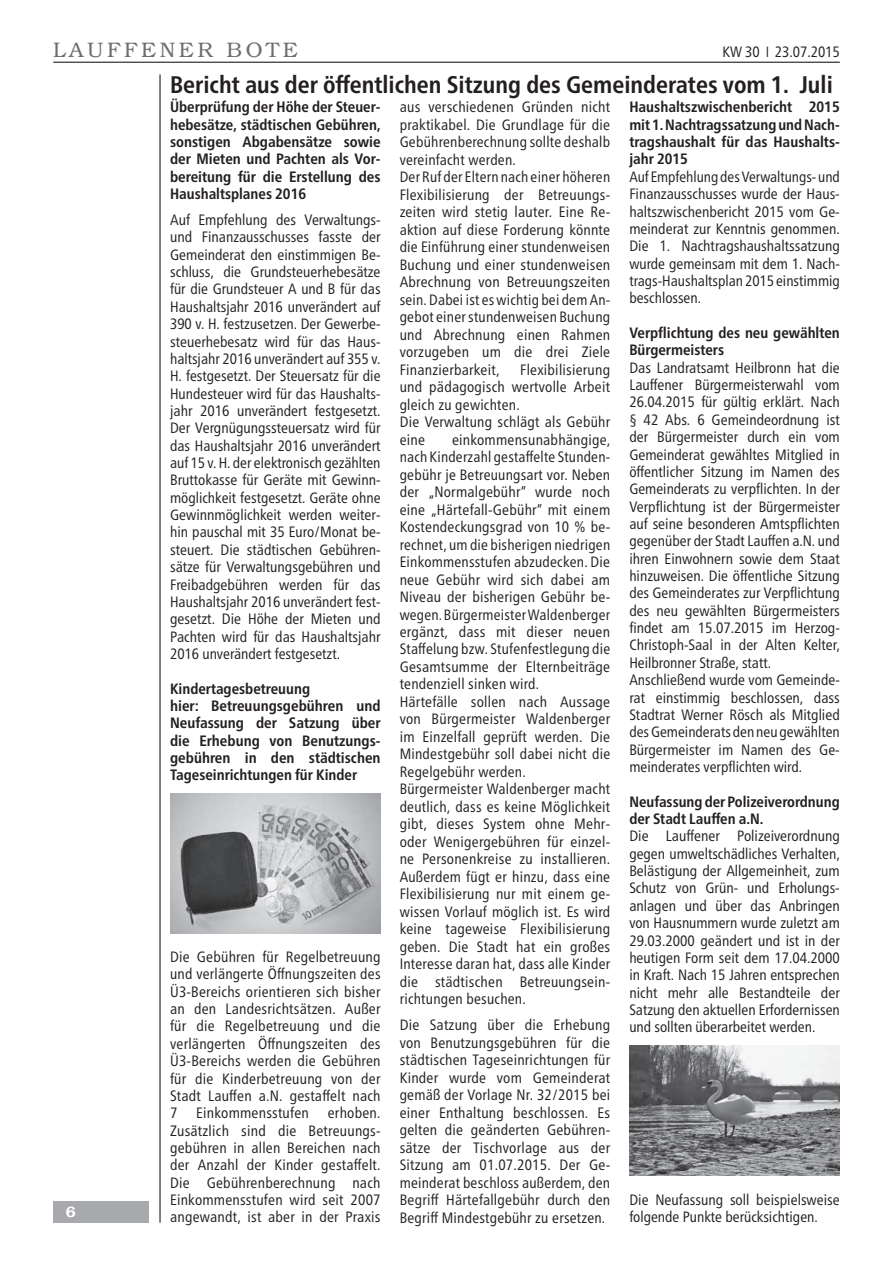
<style>
.page{position:relative;width:893px;height:1263px;background:#fff}
.page>*{position:absolute;margin:0;border:0;box-sizing:border-box;transform-origin:0 0}
.t1{font:700 condensed 24px "Frutiger Neue LTW1 G";color:#231f20}
.t2{font:300 21px "Bookman LT";letter-spacing:.17em;color:#6c6d70}
.t3{font:condensed 15px/17.4px "Frutiger Neue LTW1 G";letter-spacing:.015em;color:#231f20;text-align:justify}
.t4{font:700 condensed 15px/17.4px "Frutiger Neue LTW1 G";color:#231f20}
.t5{font:600 15px "Bookman LT";color:#fff}
</style>
<div class="page">
<hr style="left:53px;top:62px;width:787px;height:1px;background:#231f20">
<hr style="left:159px;top:74px;width:2px;height:1148px;background:#231f20">
<div style="left:53px;top:1201px;width:96px;height:21px;background:#a8a9ad"></div>
<img style="left:170px;top:794px;width:210px;height:140px">
<img style="left:629px;top:1046px;width:210px;height:130px">
<h2 class="t2" style="left:53px;top:38px;width:246px">LAUFFENER BOTE</h2>
<p class="t3" style="left:722px;top:42px;width:119px">KW 30 23.07.2015</p>
<p class="t5" style="left:66px;top:1203px;width:11px">6</p>
<h1 class="t1" style="left:170px;top:66px;width:664px">Bericht aus der öffentlichen Sitzung des Gemeinderates vom 1. Juli</h1>
<p class="t4" style="left:170px;top:97px;width:212px;text-align:justify">Überprüfung der Höhe der Steuer&shy;hebesätze, städtischen Gebühren, sonstigen Abgabensätze sowie der Mieten und Pachten als Vor&shy;bereitung für die Erstellung des Haushaltsplanes 2016</p>
<p class="t3" style="left:170px;top:210px;width:212px">Auf Empfehlung des Verwaltungs&shy;und Finanzausschusses fasste der Gemeinderat den einstimmigen Be&shy;schluss, die Grundsteuerhebesätze für die Grundsteuer A und B für das Haushaltsjahr 2016 unverändert auf 390 v. H. festzusetzen. Der Gewerbe&shy;steuerhebesatz wird für das Haus&shy;haltsjahr 2016 unverändert auf 355 v.<br>H. festgesetzt. Der Steuersatz für die Hundesteuer wird für das Haushalts&shy;jahr 2016 unverändert festgesetzt.<br>Der Vergnügungssteuersatz wird für das Haushaltsjahr 2016 unverändert auf 15 v. H. der elektronisch gezählten Bruttokasse für Geräte mit Gewinn&shy;möglichkeit festgesetzt. Geräte ohne Gewinnmöglichkeit werden weiter&shy;hin pauschal mit 35 Euro/Monat be&shy;steuert. Die städtischen Gebühren&shy;sätze für Verwaltungsgebühren und Freibadgebühren werden für das Haushaltsjahr 2016 unverändert fest&shy;gesetzt. Die Höhe der Mieten und Pachten wird für das Haushaltsjahr 2016 unverändert festgesetzt.</p>
<p class="t4" style="left:170px;top:678px;width:212px">Kindertagesbetreuung<br>hier: Betreuungsgebühren und<br>Neufassung der Satzung über die Erhebung von Benutzungs&shy;gebühren in den städtischen<br>Tageseinrichtungen für Kinder</p>
<p class="t4" style="left:629px;top:97px;width:212px;text-align:justify">Haushaltszwischenbericht 2015 mit 1. Nachtragssatzung und Nach&shy;tragshaushalt für das Haushalts&shy;jahr 2015</p>
<p class="t3" style="left:629px;top:167px;width:212px">Auf Empfehlung des Verwaltungs- und Finanzausschusses wurde der Haus&shy;haltszwischenbericht 2015 vom Ge&shy;meinderat zur Kenntnis genommen.<br>Die 1. Nachtragshaushaltssatzung wurde gemeinsam mit dem 1. Nach&shy;trags-Haushaltsplan 2015 einstimmig beschlossen.</p>
<p class="t4" style="left:629px;top:323px;width:212px">Verpflichtung des neu gewählten<br>Bürgermeisters</p>
<p class="t3" style="left:629px;top:358px;width:212px;text-align:left">Das Landratsamt Heilbronn hat die Lauffener Bürgermeisterwahl vom 26.04.2015 für gültig erklärt. Nach § 42 Abs. 6 Gemeindeordnung ist der Bürgermeister durch ein vom Gemeinderat gewähltes Mitglied in öffentlicher Sitzung im Namen des Gemeinderats zu verpflichten. In der Verpflichtung ist der Bürgermeister auf seine besonderen Amtspflichten gegenüber der Stadt Lauffen a.N. und ihren Einwohnern sowie dem Staat hinzuweisen. Die öffentliche Sitzung des Gemeinderates zur Verpflichtung des neu gewählten Bürgermeisters findet am 15.07.2015 im Herzog-Christoph-Saal in der Alten Kelter, Heilbronner Straße, statt.<br>Anschließend wurde vom Gemeinde&shy;rat einstimmig beschlossen, dass Stadtrat Werner Rösch als Mitglied des Gemeinderats den neu gewählten Bürgermeister im Namen des Ge&shy;meinderates verpflichten wird.</p>
<p class="t4" style="left:629px;top:791px;width:212px">Neufassung der Polizeiverordnung der Stadt Lauffen a.N.</p>
<p class="t3" style="left:629px;top:826px;width:212px">Die Lauffener Polizeiverordnung gegen umweltschädliches Verhalten, Belästigung der Allgemeinheit, zum Schutz von Grün- und Erholungs&shy;anlagen und über das Anbringen von Hausnummern wurde zuletzt am 29.03.2000 geändert und ist in der heutigen Form seit dem 17.04.2000 in Kraft. Nach 15 Jahren entsprechen nicht mehr alle Bestandteile der Satzung den aktuellen Erfordernissen und sollten überarbeitet werden.</p>
<p class="t3" style="left:400px;top:97px;width:212px;text-align:left">aus verschiedenen Gründen nicht praktikabel. Die Grundlage für die<br>Gebührenberechnung sollte deshalb vereinfacht werden.<br>Der Ruf der Eltern nach einer höheren<br>Flexibilisierung der Betreuungs&shy;zeiten wird stetig lauter. Eine Re&shy;aktion auf diese Forderung könnte die Einführung einer stundenweisen<br>Buchung und einer stundenweisen<br>Abrechnung von Betreuungszeiten sein. Dabei ist es wichtig bei dem An&shy;gebot einer stundenweisen Buchung und Abrechnung einen Rahmen vorzugeben um die drei Ziele<br>Finanzierbarkeit,</p>
<p class="t3" style="left:400px;top:359px;width:212px;text-align:left;text-indent:120px">Flexibilisierung und pädagogisch wertvolle Arbeit gleich zu gewichten.<br>Die Verwaltung schlägt als Gebühr eine</p>
<p class="t3" style="left:400px;top:429px;width:212px;text-align:left;text-indent:52px">einkommensunabhängige, nach Kinderzahl gestaffelte Stunden&shy;gebühr je Betreuungsart vor. Neben der „Normalgebühr“ wurde noch eine „Härtefall-Gebühr“ mit einem Kostendeckungsgrad von 10 % be&shy;rechnet, um die bisherigen niedrigen Einkommensstufen abzudecken. Die neue Gebühr wird sich dabei am Niveau der bisherigen Gebühr be&shy;wegen. Bürgermeister Waldenberger ergänzt, dass mit dieser neuen Staffelung bzw. Stufenfestlegung die Gesamtsumme der Elternbeiträge tendenziell sinken wird.<br>Härtefälle sollen nach Aussage von Bürgermeister Waldenberger im Einzelfall geprüft werden. Die Mindestgebühr soll dabei nicht die Regelgebühr werden.<br>Bürgermeister Waldenberger macht deutlich, dass es keine Möglichkeit gibt, dieses System ohne Mehr&shy;oder Wenigergebühren für einzel&shy;ne Personenkreise zu installieren.<br>Außerdem fügt er hinzu, dass eine Flexibilisierung nur mit einem ge&shy;wissen Vorlauf möglich ist. Es wird keine tageweise Flexibilisierung geben. Die Stadt hat ein großes Interesse daran hat, dass alle Kinder die städtischen Betreuungsein&shy;richtungen besuchen.</p>
<p class="t3" style="left:400px;top:1015px;width:212px">Die Satzung über die Erhebung von Benutzungsgebühren für die städtischen Tageseinrichtungen für Kinder wurde vom Gemeinderat gemäß der Vorlage Nr. 32/2015 bei einer Enthaltung beschlossen. Es gelten die geänderten Gebühren&shy;sätze der Tischvorlage aus der Sitzung am 01.07.2015. Der Ge&shy;meinderat beschloss außerdem, den Begriff Härtefallgebühr durch den Begriff Mindestgebühr zu ersetzen.</p>
<p class="t3" style="left:170px;top:947px;width:212px">Die Gebühren für Regelbetreuung und verlängerte Öffnungszeiten des Ü3-Bereichs orientieren sich bisher an den Landesrichtsätzen. Außer für die Regelbetreuung und die verlängerten Öffnungszeiten des Ü3-Bereichs werden die Gebühren für die Kinderbetreuung von der Stadt Lauffen a.N. gestaffelt nach 7</p>
<p class="t3" style="left:196px;top:1103px;width:114px">Einkommensstufen</p>
<p class="t3" style="left:170px;top:1103px;width:212px;text-indent:158px">erhoben.<br>Zusätzlich sind die Betreuungs&shy;gebühren in allen Bereichen nach der Anzahl der Kinder gestaffelt.<br>Die Gebührenberechnung nach Einkommensstufen wird seit 2007 angewandt, ist aber in der Praxis</p>
<p class="t3" style="left:629px;top:1189px;width:212px">Die Neufassung soll beispielsweise folgende Punkte berücksichtigen.</p>
</div>
